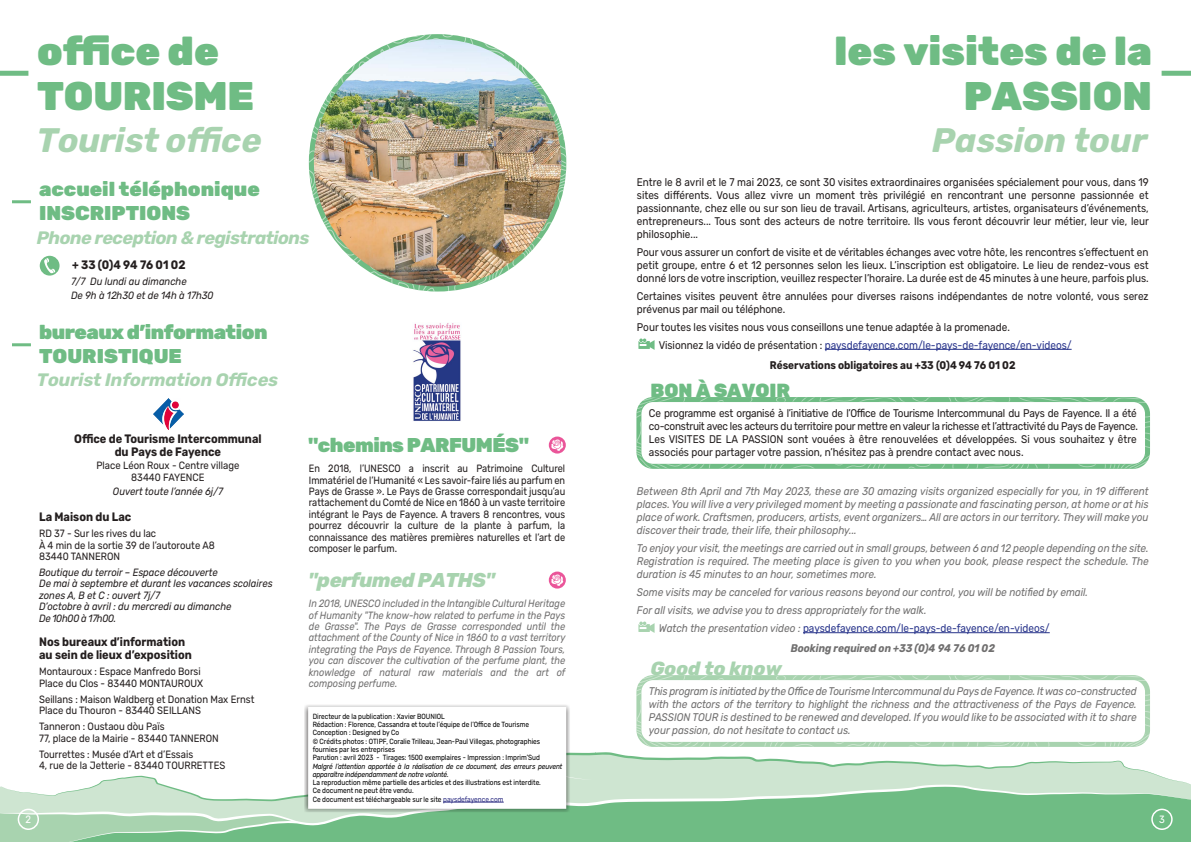
<style>
.page{position:relative;width:1191px;height:842px;background:#fff}
.page>*{position:absolute;margin:0;border:0;box-sizing:border-box;transform-origin:0 0}
.t1{font:900 40px/45px "Rubik";color:#6fbc84}
.t2{font:italic 700 34px "Rubik";color:#a8d3af}
.t3{font:900 20px/24px "Rubik";letter-spacing:-.025em;color:#6fbc84}
.t4{font:900 20px/24px "Rubik";color:#6fbc84}
.t5{font:italic 800 20px "Rubik";letter-spacing:-.025em;color:#a8d3af}
.t6{font:italic 800 19px "Rubik";color:#a8d3af}
.t7{font:900 19px "Rubik";color:#6fbc84}
.t8{font:italic 700 18px "Rubik";letter-spacing:-.03em;color:#a8d3af}
.t9{font:italic 700 18px "Rubik";letter-spacing:-.005em;color:#a8d3af}
.t10{font:700 12.2px/13.2px "Rubik";color:#241f1f;scale:.9 1}
.t11{font:11.1px/13px "Rubik";color:#241f1f;text-align:justify;scale:.9 1}
.t12{font:italic 11.1px/13px "Rubik";color:#706f6f;text-align:justify;scale:.9 1}
.t13{font:11.1px "Rubik";color:#28348b;scale:.9 1}
.t14{font:700 11.1px "Rubik";color:#241f1f;scale:.9 1}
.t15{font:italic 700 11.1px "Rubik";color:#706f6f;scale:.9 1}
.t16{font:10.6px/11.4px "Rubik";color:#241f1f;text-align:justify;scale:.87 1}
.t17{font:10.6px/11.4px "Rubik";color:#241f1f;scale:.9 1}
.t18{font:italic 10.6px/11.4px "Rubik";color:#706f6f;text-align:justify;scale:.87 1}
.t19{font:italic 10.6px/11.4px "Rubik";color:#241f1f;scale:.9 1}
.t20{font:10.6px "Rubik";color:#fff;scale:.9 1}
.t21{font:7.5px/8.3px "Rubik";color:#000;scale:.87 1}
.t22{font:italic 7.5px/8.3px "Rubik";letter-spacing:-.015em;color:#000;scale:.87 1}
.s1{color:#2d2e83}
.s2{color:#28348b}
.s3{font-style:italic;color:#706f6f}
</style>
<div class="page">
<div style="left:0;top:71px;width:28px;height:5px;background:#6fbc84"></div>
<svg style="left:309px;top:34px;width:257px;height:257px"></svg>
<img style="left:314px;top:39px;width:247px;height:247px;border-radius:124px">
<svg style="left:304px;top:705px;width:266px;height:47px"></svg>
<div style="left:308px;top:707px;width:258px;height:102px;background:#fff"></div>
<img style="left:153px;top:399px;width:31px;height:30px">
<svg style="left:40px;top:256px;width:20px;height:20px"></svg>
<img style="left:413px;top:323px;width:48px;height:98px">
<hr style="left:12px;top:343px;width:19px;height:3px;background:#6fbc84">
<hr style="left:12px;top:200px;width:19px;height:3px;background:#6fbc84">
<svg style="left:549px;top:571px;width:17px;height:18px"></svg>
<svg style="left:551px;top:574px;width:12px;height:12px"></svg>
<svg style="left:549px;top:436px;width:17px;height:18px"></svg>
<svg style="left:551px;top:439px;width:12px;height:12px"></svg>
<svg style="left:0;top:752px;width:1191px;height:90px"></svg>
<div style="left:1161px;top:71px;width:30px;height:5px;background:#6fbc84"></div>
<div style="left:1151px;top:809px;width:21px;height:21px;border:2px solid #fff;border-radius:50%"></div>
<hr style="left:803px;top:632px;width:246px;height:1px;background:#28348b">
<svg style="left:636px;top:675px;width:514px;height:71px"></svg>
<hr style="left:825px;top:349px;width:246px;height:1px;background:#28348b">
<svg style="left:636px;top:397px;width:514px;height:71px"></svg>
<svg style="left:638px;top:621px;width:16px;height:12px"></svg>
<svg style="left:638px;top:338px;width:16px;height:12px"></svg>
<h1 class="t1" style="left:37px;top:29px;width:218px">office de<br>TOURISME</h1>
<h2 class="t2" style="left:37px;top:121px;width:226px">Tourist office</h2>
<h3 class="t4" style="left:39px;top:178px;width:222px">accueil téléphonique<br>INSCRIPTIONS</h3>
<h3 class="t8" style="left:37px;top:228px;width:274px">Phone reception &amp; registrations</h3>
<p class="t10" style="left:72px;top:259px;width:127px">+ 33 (0)4 94 76 01 02</p>
<p class="t19" style="left:71px;top:275px;width:160px;line-height:14px">7/7 Du lundi au dimanche<br>De 9h à 12h30 et de 14h à 17h30</p>
<h3 class="t3" style="left:39px;top:321px;width:230px">bureaux d’information<br>TOURISTIQUE</h3>
<h3 class="t9" style="left:37px;top:370px;width:243px">Tourist Information Offices</h3>
<p class="t10" style="left:74px;top:433px;width:210px;text-align:center">Office de Tourisme Intercommunal du Pays de Fayence</p>
<p class="t17" style="left:97px;top:460px;width:160px;text-align:center">Place Léon Roux - Centre village<br>83440 FAYENCE</p>
<p class="t19" style="left:113px;top:486px;width:124px">Ouvert toute l’année 6j/7</p>
<p class="t10" style="left:39px;top:511px;width:104px">La Maison du Lac</p>
<p class="t17" style="left:39px;top:528px;width:197px">RD 37 - Sur les rives du lac<br>À 4 min de la sortie 39 de l’autoroute A8<br>83440 TANNERON</p>
<p class="t19" style="left:39px;top:567px;width:261px">Boutique du terroir – Espace découverte<br>De mai à septembre et durant les vacances scolaires zones A, B et C : ouvert 7j/7<br>D’octobre à avril : du mercredi au dimanche<br>De 10h00 à 17h00.</p>
<p class="t10" style="left:39px;top:636px;width:171px">Nos bureaux d’information au sein de lieux d’exposition</p>
<p class="t17" style="left:39px;top:666px;width:184px">Montauroux : Espace Manfredo Borsi<br>Place du Clos - 83440 MONTAUROUX</p>
<p class="t17" style="left:39px;top:694px;width:241px">Seillans : Maison Waldberg et Donation Max Ernst<br>Place du Thouron - 83440 SEILLANS</p>
<p class="t17" style="left:39px;top:721px;width:201px">Tanneron : Oustaou dòu Païs<br>77, place de la Mairie - 83440 TANNERON</p>
<p class="t17" style="left:39px;top:748px;width:208px">Tourrettes : Musée d’Art et d’Essais<br>4, rue de la Jetterie - 83440 TOURRETTES</p>
<p class="t20" style="left:26px;top:813px;width:8px">2</p>
<h3 class="t3" style="left:308px;top:434px;width:222px">"chemins PARFUMÉS"</h3>
<p class="t16" style="left:309px;top:463px;width:296px">En 2018, l’UNESCO a inscrit au Patrimoine Culturel Immatériel de l’Humanité « Les savoir-faire liés au parfum en Pays de Grasse ». Le Pays de Grasse correspondait jusqu’au rattachement du Comté de Nice en 1860 à un vaste territoire intégrant le Pays de Fayence. A travers 8 rencontres, vous pourrez découvrir la culture de la plante à parfum, la connaissance des matières premières naturelles et l’art de composer le parfum.</p>
<h3 class="t5" style="left:308px;top:569px;width:189px">"perfumed PATHS"</h3>
<p class="t18" style="left:309px;top:598px;width:296px">In 2018, UNESCO included in the Intangible Cultural Heritage of Humanity "The know-how related to perfume in the Pays de Grasse". The Pays de Grasse corresponded until the attachment of the County of Nice in 1860 to a vast territory integrating the Pays de Fayence. Through 8 Passion Tours, you can discover the cultivation of the perfume plant, the knowledge of natural raw materials and the art of composing perfume.</p>
<p class="t21" style="left:313px;top:712px;width:263px">Directeur de la publication : Xavier BOUNIOL<br>Rédaction : Florence, Cassandra et toute l’équipe de l’Office de Tourisme Conception : Designed by Co<br>© Crédits photos : OTIPF, Coralie Trilleau, Jean-Paul Villegas, photographies fournies par les entreprises<br>Parution : avril 2023 - Tirages: 1500 exemplaires - Impression : Imprim’Sud</p>
<p class="t22" style="left:313px;top:762px;width:288px">Malgré l’attention apportée à la réalisation de ce document, des erreurs peuvent apparaître indépendamment de notre volonté.</p>
<p class="t21" style="left:313px;top:779px;width:264px">La reproduction même partielle des articles et des illustrations est interdite.<br>Ce document ne peut être vendu.<br>Ce document est téléchargeable sur le site <span class="s1">paysdefayence.com</span></p>
<h1 class="t1" style="left:834px;top:29px;width:319px">les visites de la</h1>
<h1 class="t1" style="left:963px;top:74px;width:190px">PASSION</h1>
<h2 class="t2" style="left:932px;top:121px;width:217px">Passion tour</h2>
<p class="t11" style="left:637px;top:176px;width:570px">Entre le 8 avril et le 7 mai 2023, ce sont 30 visites extraordinaires organisées spécialement pour vous, dans 19 sites différents. Vous allez vivre un moment très privilégié en rencontrant une personne passionnée et passionnante, chez elle ou sur son lieu de travail. Artisans, agriculteurs, artistes, organisateurs d’événements, entrepreneurs... Tous sont des acteurs de notre territoire. Ils vous feront découvrir leur métier, leur vie, leur philosophie...</p>
<p class="t11" style="left:637px;top:246px;width:570px">Pour vous assurer un confort de visite et de véritables échanges avec votre hôte, les rencontres s’effectuent en petit groupe, entre 6 et 12 personnes selon les lieux. L’inscription est obligatoire. Le lieu de rendez-vous est donné lors de votre inscription, veuillez respecter l’horaire. La durée est de 45 minutes à une heure, parfois plus.</p>
<p class="t11" style="left:637px;top:290px;width:570px">Certaines visites peuvent être annulées pour diverses raisons indépendantes de notre volonté, vous serez prévenus par mail ou téléphone.</p>
<p class="t11" style="left:658px;top:318px;width:460px;line-height:18px;text-indent:-22px">Pour toutes les visites nous vous conseillons une tenue adaptée à la promenade.<br>Visionnez la vidéo de présentation : <span class="s2">paysdefayence.com/le-pays-de-fayence/en-videos/</span></p>
<p class="t14" style="left:770px;top:359px;width:274px">Réservations obligatoires au +33 (0)4 94 76 01 02</p>
<h3 class="t7" style="left:650px;top:380px;width:141px">BON À SAVOIR</h3>
<p class="t11" style="left:649px;top:407px;width:545px">Ce programme est organisé à l’initiative de l’Office de Tourisme Intercommunal du Pays de Fayence. Il a été co-construit avec les acteurs du territoire pour mettre en valeur la richesse et l’attractivité du Pays de Fayence.<br>Les VISITES DE LA PASSION sont vouées à être renouvelées et développées. Si vous souhaitez y être associés pour partager votre passion, n’hésitez pas à prendre contact avec nous.</p>
<p class="t12" style="left:637px;top:485px;width:570px">Between 8th April and 7th May 2023, these are 30 amazing visits organized especially for you, in 19 different places. You will live a very privileged moment by meeting a passionate and fascinating person, at home or at his place of work. Craftsmen, producers, artists, event organizers… All are actors in our territory. They will make you discover their trade, their life, their philosophy...</p>
<p class="t12" style="left:637px;top:542px;width:570px">To enjoy your visit, the meetings are carried out in small groups, between 6 and 12 people depending on the site.<br>Registration is required. The meeting place is given to you when you book, please respect the schedule. The duration is 45 minutes to an hour, sometimes more.</p>
<p class="t12" style="left:637px;top:586px;width:503px">Some visits may be canceled for various reasons beyond our control, you will be notified by email.</p>
<p class="t12" style="left:637px;top:604px;width:323px">For all visits, we advise you to dress appropriately for the walk.</p>
<p class="t13" style="left:659px;top:622px;width:436px"><span class="s3">Watch the presentation video :</span> paysdefayence.com/le-pays-de-fayence/en-videos/</p>
<p class="t15" style="left:790px;top:642px;width:228px">Booking required on +33 (0)4 94 76 01 02</p>
<h3 class="t6" style="left:650px;top:658px;width:133px">Good to know</h3>
<p class="t12" style="left:649px;top:685px;width:543px">This program is initiated by the Office de Tourisme Intercommunal du Pays de Fayence. It was co-constructed with the actors of the territory to highlight the richness and the attractiveness of the Pays de Fayence.<br>PASSION TOUR is destined to be renewed and developed. If you would like to be associated with it to share your passion, do not hesitate to contact us.</p>
<p class="t20" style="left:1159px;top:813px;width:8px">3</p>
</div>
